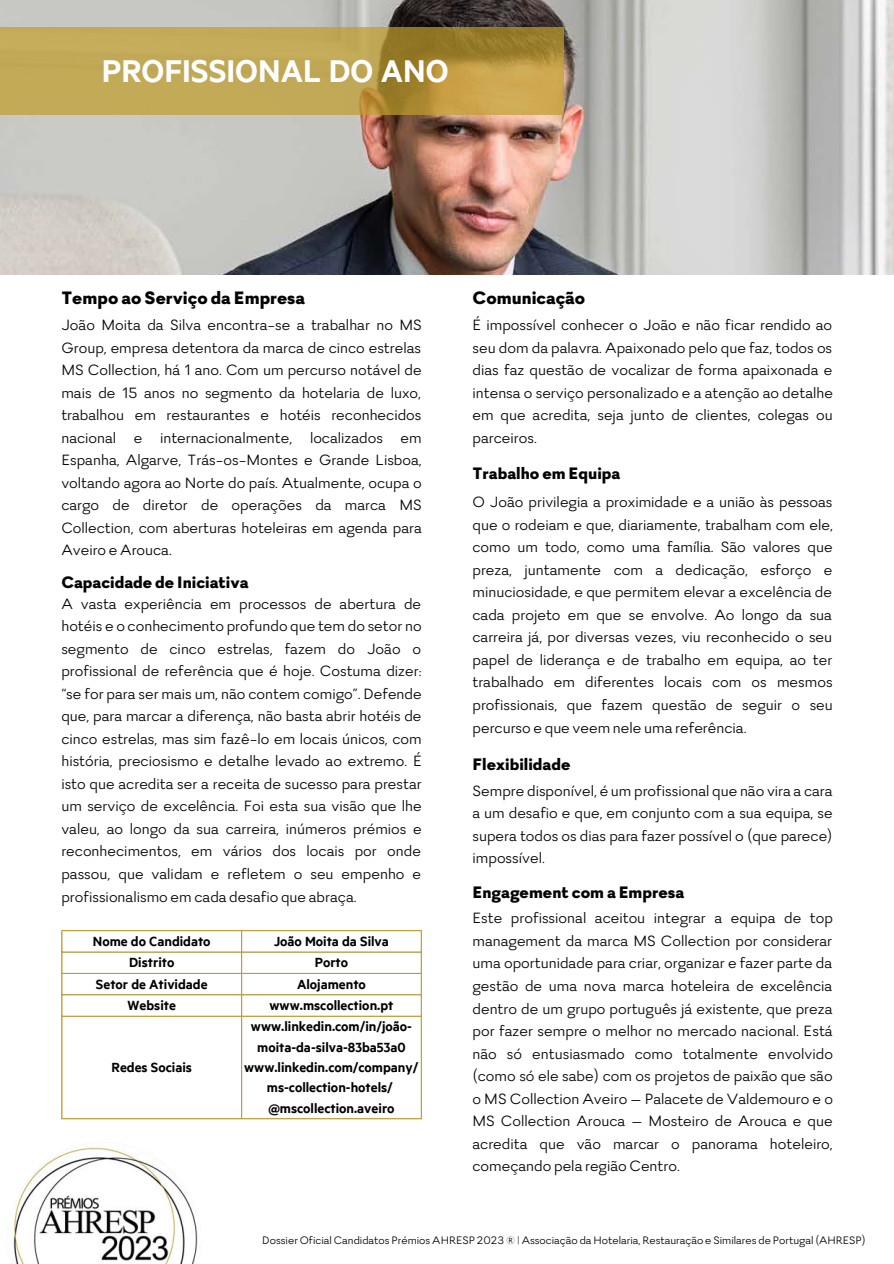
<style>
.page{position:relative;width:894px;height:1264px;background:#fff}
.page>*{position:absolute;margin:0;border:0;box-sizing:border-box;transform-origin:0 0}
.t1{font:35.7px "Copyright Klim Type Foundry Theseareforuseonklim.co.nzonly.";color:#fff}
.t2{font:900 19.5px "Firme";color:#030406}
.t3{font:900 18px "Firme";color:#030406}
.t4{font:16.5px/22.5px "Firme";color:#030406;text-align:justify}
.t5{font:15px/20.2px "Copyright Klim Type Foundry Theseareforuseonklim.co.nzonly.";color:#000;text-align:center}
.t6{font:12px "Firme";color:#030406}
</style>
<div class="page">
<img style="left:0;top:0;width:893px;height:275px">
<img style="left:13px;top:1146px;width:185px;height:117px">
<svg style="left:0;top:27px;width:563px;height:87px;background:#bba04d"></svg>
<hr style="left:61px;top:931px;width:1px;height:187px;background:#c09e2d">
<hr style="left:241px;top:931px;width:1px;height:187px;background:#c09e2d">
<hr style="left:420px;top:931px;width:2px;height:187px;background:#c09e2d">
<hr style="left:61px;top:930px;width:361px;height:1px;background:#c09e2d">
<hr style="left:61px;top:951px;width:361px;height:1px;background:#c09e2d">
<hr style="left:61px;top:972px;width:361px;height:2px;background:#c09e2d">
<hr style="left:61px;top:994px;width:361px;height:1px;background:#c09e2d">
<hr style="left:61px;top:1015px;width:361px;height:1px;background:#c09e2d">
<hr style="left:61px;top:1118px;width:361px;height:1px;background:#c09e2d">
<h1 class="t1" style="left:102px;top:50px;width:348px">PROFISSIONAL DO ANO</h1>
<p class="t2" style="left:61px;top:290px;width:245px">Tempo ao Serviço da Empresa</p>
<p class="t4" style="left:61px;top:315px;width:362px">João Moita da Silva encontra-se a trabalhar no MS Group, empresa detentora da marca de cinco estrelas MS Collection, há 1 ano. Com um percurso notável de mais de 15 anos no segmento da hotelaria de luxo, trabalhou em restaurantes e hotéis reconhecidos nacional e internacionalmente, localizados em Espanha, Algarve, Trás-os-Montes e Grande Lisboa, voltando agora ao Norte do país. Atualmente, ocupa o cargo de diretor de operações da marca MS Collection, com aberturas hoteleiras em agenda para Aveiro e Arouca.</p>
<p class="t3" style="left:61px;top:574px;width:189px">Capacidade de Iniciativa</p>
<p class="t4" style="left:61px;top:593px;width:362px">A vasta experiência em processos de abertura de hotéis e o conhecimento profundo que tem do setor no segmento de cinco estrelas, fazem do João o profissional de referência que é hoje. Costuma dizer: “se for para ser mais um, não contem comigo”. Defende que, para marcar a diferença, não basta abrir hotéis de cinco estrelas, mas sim fazê-lo em locais únicos, com história, preciosismo e detalhe levado ao extremo. É isto que acredita ser a receita de sucesso para prestar um serviço de excelência. Foi esta sua visão que lhe valeu, ao longo da sua carreira, inúmeros prémios e reconhecimentos, em vários dos locais por onde passou, que validam e refletem o seu empenho e profissionalismo em cada desafio que abraça.</p>
<p class="t5" style="left:93px;top:930px;width:119px">Nome do Candidato</p>
<p class="t5" style="left:274px;top:930px;width:116px">João Moita da Silva</p>
<p class="t5" style="left:129px;top:952px;width:47px">Distrito</p>
<p class="t5" style="left:314px;top:952px;width:35px">Porto</p>
<p class="t5" style="left:96px;top:973px;width:113px">Setor de Atividade</p>
<p class="t5" style="left:297px;top:973px;width:70px">Alojamento</p>
<p class="t5" style="left:128px;top:994px;width:50px">Website</p>
<p class="t5" style="left:269px;top:994px;width:125px">www.mscollection.pt</p>
<p class="t5" style="left:112px;top:1056px;width:82px">Redes Sociais</p>
<p class="t5" style="left:244px;top:1016px;width:176px">www.linkedin.com/in/joão&shy;moita-da-silva-83ba53a0 www.linkedin.com/company/ ms-collection-hotels/ @mscollection.aveiro</p>
<p class="t2" style="left:472px;top:290px;width:114px">Comunicação</p>
<p class="t4" style="left:472px;top:315px;width:362px">É impossível conhecer o João e não ficar rendido ao seu dom da palavra. Apaixonado pelo que faz, todos os dias faz questão de vocalizar de forma apaixonada e intensa o serviço personalizado e a atenção ao detalhe em que acredita, seja junto de clientes, colegas ou parceiros.</p>
<p class="t3" style="left:472px;top:466px;width:149px">Trabalho em Equipa</p>
<p class="t4" style="left:472px;top:492px;width:362px">O João privilegia a proximidade e a união às pessoas que o rodeiam e que, diariamente, trabalham com ele, como um todo, como uma família. São valores que preza, juntamente com a dedicação, esforço e minuciosidade, e que permitem elevar a excelência de cada projeto em que se envolve. Ao longo da sua carreira já, por diversas vezes, viu reconhecido o seu papel de liderança e de trabalho em equipa, ao ter trabalhado em diferentes locais com os mesmos profissionais, que fazem questão de seguir o seu percurso e que veem nele uma referência.</p>
<p class="t3" style="left:472px;top:757px;width:99px">Flexibilidade</p>
<p class="t4" style="left:472px;top:780px;width:361px">Sempre disponível, é um profissional que não vira a cara a um desafio e que, em conjunto com a sua equipa, se supera todos os dias para fazer possível o (que parece) impossível.</p>
<p class="t3" style="left:472px;top:884px;width:213px">Engagement com a Empresa</p>
<p class="t4" style="left:472px;top:908px;width:362px">Este profissional aceitou integrar a equipa de top management da marca MS Collection por considerar uma oportunidade para criar, organizar e fazer parte da gestão de uma nova marca hoteleira de excelência dentro de um grupo português já existente, que preza por fazer sempre o melhor no mercado nacional. Está não só entusiasmado como totalmente envolvido (como só ele sabe) com os projetos de paixão que são o MS Collection Aveiro – Palacete de Valdemouro e o MS Collection Arouca – Mosteiro de Arouca e que acredita que vão marcar o panorama hoteleiro, começando pela região Centro.</p>
<p class="t6" style="left:262px;top:1235px;width:604px">Dossier Oficial Candidatos Prémios AHRESP 2023 ® | Associação da Hotelaria, Restauração e Similares de Portugal (AHRESP)</p>
</div>
